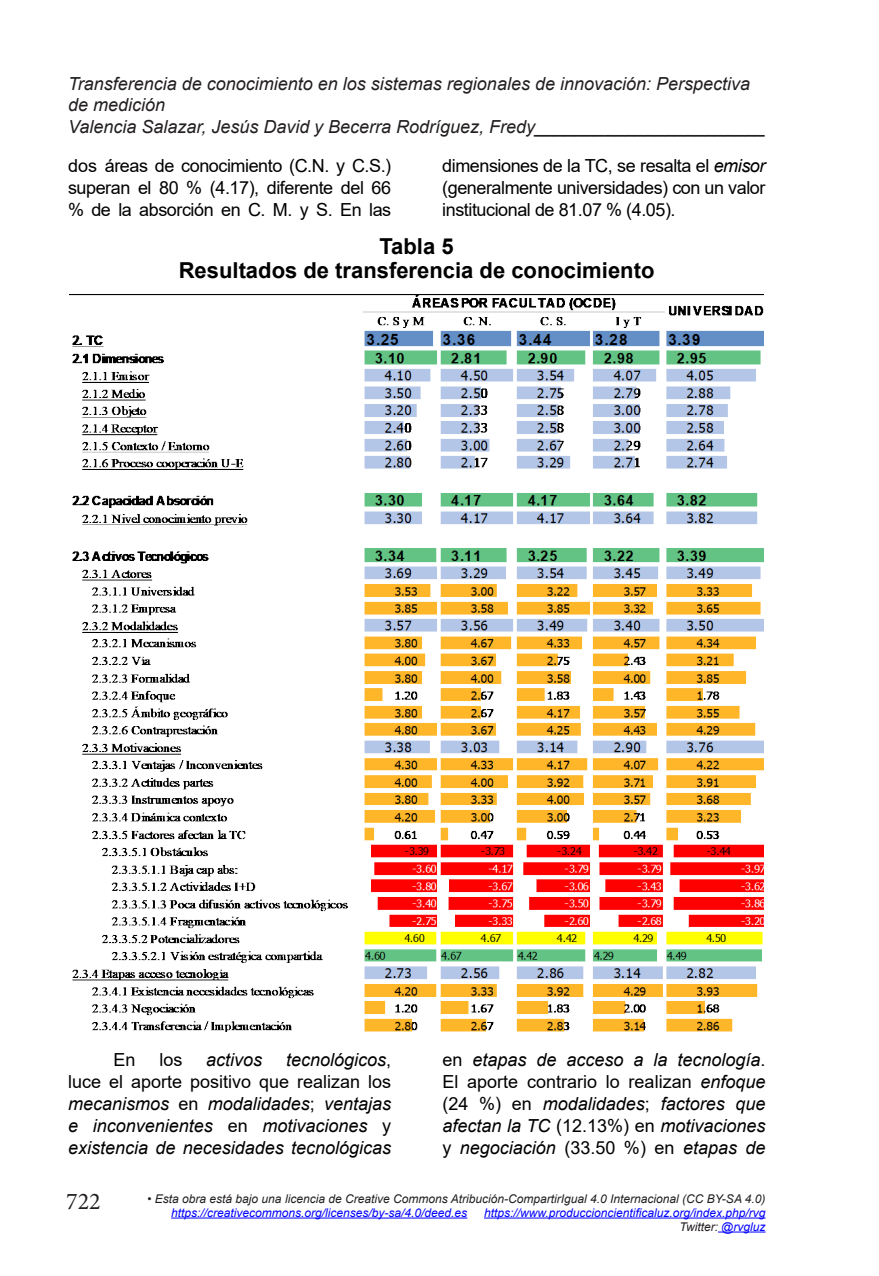
<style>
.page{position:relative;width:879px;height:1276px;background:#fff}
.page>*{position:absolute;margin:0;border:0;box-sizing:border-box;transform-origin:0 0}
.t1{font:24px "Minion Pro";color:#231f20}
.t2{font:700 22px/24px "Arial";color:#000;text-align:center}
.t3{font:italic 18px/22px "Arial";color:#000;text-align:justify}
.t4{font:18px/22px "Arial";letter-spacing:-.025em;color:#000;text-align:justify}
.t5{font:italic 18px/21.6px "Arial";color:#231f20}
.t6{font:italic 12px/14px "Arial";color:#00f;text-align:right}
.t7{font:italic 12px "Arial";color:#231f20}
.s1{font-style:italic}
.s2{font-style:normal}
.s3{color:#231f20}
</style>
<div class="page">
<hr style="left:171px;top:1217px;width:296px;height:1px;background:#00f">
<hr style="left:484px;top:1217px;width:281px;height:1px;background:#00f">
<hr style="left:718px;top:1231px;width:47px;height:1px;background:#00f">
<img style="left:69px;top:294px;width:695px;height:737px">
<p class="t5" style="left:68px;top:73px;width:699px">Transferencia de conocimiento en los sistemas regionales de innovación: Perspectiva de medición<br>Valencia Salazar, Jesús David y Becerra Rodríguez, Fredy_______________________</p>
<p class="t4" style="left:68px;top:154px;width:325px">dos áreas de conocimiento (C.N. y C.S.) superan el 80 % (4.17), diferente del 66 % de la absorción en C. M. y S. En las</p>
<p class="t4" style="left:442px;top:154px;width:325px">dimensiones de la TC, se resalta el <span class="s1">emisor </span>(generalmente universidades) con un valor institucional de 81.07 % (4.05).</p>
<p class="t2" style="left:179px;top:235px;width:477px">Tabla 5<br>Resultados de transferencia de conocimiento</p>
<p class="t3" style="left:68px;top:1049px;width:325px;text-indent:218px">tecnológicos<span class="s2">, luce el aporte positivo que realizan los </span>mecanismos <span class="s2">en</span> modalidades<span class="s2">;</span> ventajas e inconvenientes <span class="s2">en</span> motivaciones <span class="s2">y </span>existencia de necesidades tecnológicas</p>
<p class="t3" style="left:442px;top:1049px;width:325px"><span class="s2">en</span> etapas de acceso a la tecnología<span class="s2">.<br>El aporte contrario lo realizan</span> enfoque <span class="s2">(24 %) en</span> modalidades<span class="s2">;</span> factores que afectan la TC <span class="s2">(12.13%) en</span> motivaciones <span class="s2">y</span> negociación <span class="s2">(33.50 %) en</span> etapas de</p>
<p class="t4" style="left:113px;top:1049px;width:24px">En</p>
<p class="t4" style="left:159px;top:1049px;width:25px">los</p>
<p class="t3" style="left:206px;top:1049px;width:58px">activos</p>
<h1 class="t1" style="left:66px;top:1185px;width:36px">722</h1>
<p class="t7" style="left:147px;top:1190px;width:620px">• Esta obra está bajo una licencia de Creative Commons Atribución-CompartirIgual 4.0 Internacional (CC BY-SA 4.0)</p>
<p class="t6" style="left:171px;top:1205px;width:298px">https://creativecommons.org/licenses/by-sa/4.0/deed.es</p>
<p class="t6" style="left:484px;top:1205px;width:283px">https://www.produccioncientificaluz.org/index.php/rvg<br><span class="s3">Twitter:</span> @rvgluz</p>
</div>
